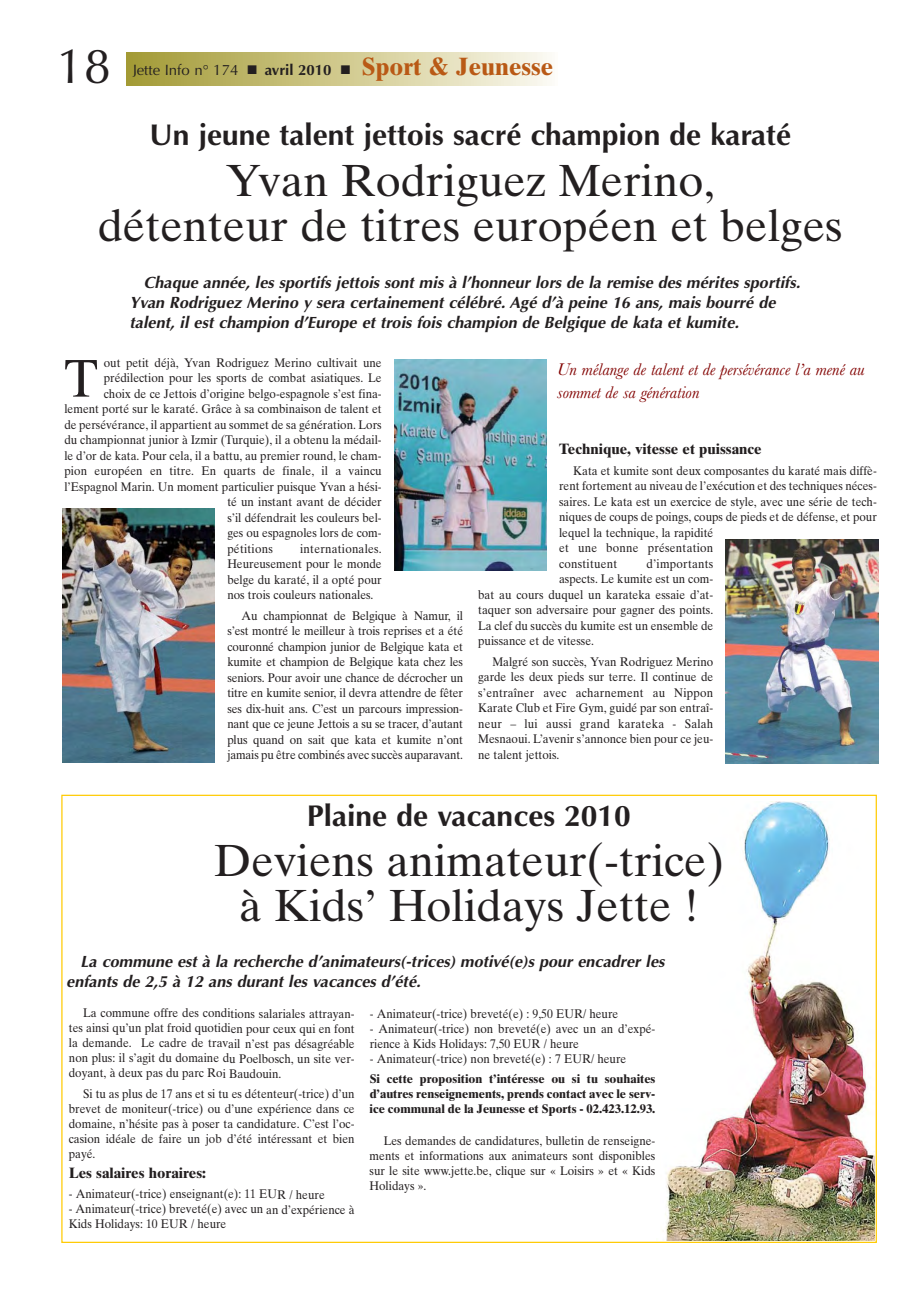
<style>
.page{position:relative;width:923px;height:1294px;background:#fff}
.page>*{position:absolute;margin:0;border:0;box-sizing:border-box;transform-origin:0 0}
.t1{font:55.25px "Times";color:#231f20}
.t2{font:49.25px "Optima";color:#231f20}
.t3{font:45px/45px "Times Ten";color:#231f20;text-align:center}
.t4{font:700 30px "Optima";color:#231f20}
.t5{font:italic 17.5px "Baskerville";color:#820200}
.t6{font:italic 700 16.25px/20px "Optima";color:#231f20}
.t7{font:700 15px "Times Ten";color:#231f20}
.t8{font:15px "Optima";color:#231f20}
.t9{font:12.5px/15.5px "Times Ten";color:#231f20;text-align:justify;scale:.93 1}
.t10{font:12.5px/15px "Times Ten";color:#231f20;text-align:justify;scale:.92 1}
.t11{font:700 12.5px/15px "Times Ten";color:#231f20;text-align:justify}
.t12{font:12.5px "Times Ten";letter-spacing:.02em;color:#231f20;scale:.93 1}
.s1{font-weight:700}
.s2{font-family:"Times Ten";font-weight:700;font-size:25px;color:#b95915}
</style>
<div class="page">
<div style="left:127px;top:52px;width:430px;height:34px;background:linear-gradient(to right,#a39a32,#fdfaf0)"></div>
<img style="left:62px;top:509px;width:153px;height:253px">
<img style="left:394px;top:359px;width:152px;height:211px">
<img style="left:725px;top:539px;width:152px;height:224px">
<img style="left:665px;top:802px;width:208px;height:438px">
<div style="left:65px;top:953px;width:619px;height:51px;background:#fff"></div>
<h2 class="t2" style="left:56px;top:46px;width:56px">18</h2>
<p class="t8" style="left:133px;top:64px;width:422px">Jette Info n° 174 ■ <span class="s1">avril 2010</span> ■ <span class="s2">Sport &amp; Jeunesse</span></p>
<h3 class="t4" style="left:149px;top:123px;width:643px">Un jeune talent jettois sacré champion de karaté</h3>
<h3 class="t3" style="left:98px;top:162px;width:746px">Yvan Rodriguez Merino,<br>détenteur de titres européen et belges</h3>
<p class="t6" style="left:129px;top:274px;width:675px;text-indent:14px">Chaque année, les sportifs jettois sont mis à l’honneur lors de la remise des mérites sportifs.<br>Yvan Rodriguez Merino y sera certainement célébré.Agé d’à peine 16 ans, mais bourré de talent, il est champion d’Europe et trois fois champion de Belgique de kata et kumite.</p>
<h3 class="t5" style="left:557px;top:364px;width:309px">Un mélange de talent et de persévérance l’a mené au</h3>
<p class="t9" style="left:104px;top:356px;width:300px">out petit déjà, Yvan Rodriguez Merino cultivait une</p>
<p class="t9" style="left:104px;top:371px;width:300px">prédilection pour les sports de combat asiatiques. Le</p>
<p class="t9" style="left:104px;top:387px;width:300px">choix de ce Jettois d’origine belgo-espagnole s’est fina-</p>
<p class="t9" style="left:64px;top:402px;width:342px">lement porté sur le karaté. Grâce à sa combinaison de talent et</p>
<p class="t9" style="left:64px;top:418px;width:342px">de persévérance, il appartient au sommet de sa génération. Lors</p>
<p class="t9" style="left:64px;top:433px;width:342px">du championnat junior à Izmir (Turquie), il a obtenu la médail-</p>
<p class="t9" style="left:64px;top:449px;width:342px">le d’or de kata. Pour cela, il a battu, au premier round, le cham-</p>
<p class="t9" style="left:64px;top:464px;width:342px">pion européen en titre. En quarts de finale, il a vaincu</p>
<p class="t9" style="left:64px;top:480px;width:342px">l’Espagnol Marin. Un moment particulier puisque Yvan a hési-</p>
<p class="t9" style="left:227px;top:495px;width:167px">té un instant avant de décider</p>
<p class="t9" style="left:227px;top:511px;width:167px">s’il défendrait les couleurs bel-</p>
<p class="t9" style="left:227px;top:526px;width:167px">ges ou espagnoles lors de com-</p>
<p class="t12" style="left:227px;top:544px;width:50px">pétitions</p>
<h1 class="t1" style="left:64px;top:358px;width:35px">T</h1>
<h3 class="t5" style="left:557px;top:386px;width:144px">sommet de sa génération</h3>
<p class="t7" style="left:559px;top:443px;width:204px">Technique, vitesse et puissance</p>
<p class="t9" style="left:559px;top:464px;width:343px;text-align:left;text-indent:14px">Kata et kumite sont deux composantes du karaté mais diffè&shy;rent fortement au niveau de l’exécution et des techniques néces&shy;saires. Le kata est un exercice de style, avec une série de tech&shy;niques de coups de poings, coups de pieds et de défense, et pour lequel la technique, la rapidité<br>et une bonne présentation<br>constituent</p>
<p class="t9" style="left:227px;top:542px;width:167px;text-indent:73px">internationales.<br>Heureusement pour le monde belge du karaté, il a opté pour nos trois couleurs nationales.</p>
<p class="t9" style="left:227px;top:609px;width:255px;text-indent:14px">Au championnat de Belgique à Namur, il s’est montré le meilleur à trois reprises et a été couronné champion junior de Belgique kata et kumite et champion de Belgique kata chez les seniors. Pour avoir une chance de décrocher un titre en kumite senior, il devra attendre de fêter ses dix-huit ans. C’est un parcours impression&shy;nant que ce jeune Jettois a su se tracer, d’autant plus quand on sait que kata et kumite n’ont jamais pu être combinés avec succès auparavant.</p>
<p class="t12" style="left:646px;top:559px;width:73px">d’importants</p>
<p class="t9" style="left:559px;top:572px;width:167px">aspects. Le kumite est un com-</p>
<p class="t9" style="left:478px;top:588px;width:254px">bat au cours duquel un karateka essaie d’at-</p>
<p class="t9" style="left:478px;top:603px;width:254px">taquer son adversaire pour gagner des points.</p>
<p class="t9" style="left:478px;top:619px;width:254px">La clef du succès du kumite est un ensemble de</p>
<p class="t9" style="left:478px;top:634px;width:126px">puissance et de vitesse.</p>
<p class="t9" style="left:478px;top:655px;width:254px;text-indent:14px">Malgré son succès, Yvan Rodriguez Merino garde les deux pieds sur terre. Il continue de s’entraîner avec acharnement au Nippon Karate Club et Fire Gym, guidé par son entraî&shy;neur – lui aussi grand karateka - Salah Mesnaoui. L’avenir s’annonce bien pour ce jeu&shy;ne talent jettois.</p>
<h3 class="t4" style="left:307px;top:803px;width:325px">Plaine de vacances 2010</h3>
<h3 class="t3" style="left:214px;top:843px;width:511px">Deviens animateur(-trice) à Kids’ Holidays Jette !</h3>
<h3 class="t6" style="left:66px;top:953px;width:602px;text-indent:14px">La commune est à la recherche d’animateurs(-trices) motivé(e)s pour encadrer les enfants de 2,5 à 12 ans durant les vacances d’été.</h3>
<p class="t10" style="left:69px;top:1007px;width:312px;text-indent:14px">La commune offre des conditions salariales attrayan&shy;tes ainsi qu’un plat froid quotidien pour ceux qui en font la demande. Le cadre de travail n’est pas désagréable non plus: il s’agit du domaine du Poelbosch, un site ver&shy;doyant, à deux pas du parc Roi Baudouin.</p>
<p class="t10" style="left:69px;top:1087px;width:312px;text-indent:14px">Si tu as plus de 17 ans et si tu es détenteur(-trice) d’un brevet de moniteur(-trice) ou d’une expérience dans ce domaine, n’hésite pas à poser ta candidature. C’est l’oc&shy;casion idéale de faire un job d’été intéressant et bien payé.</p>
<p class="t7" style="left:69px;top:1167px;width:139px">Les salaires horaires:</p>
<p class="t10" style="left:69px;top:1188px;width:280px">- Animateur(-trice) enseignant(e): 11 EUR / heure</p>
<p class="t10" style="left:69px;top:1203px;width:312px">- Animateur(-trice) breveté(e) avec un an d’expérience à<br>Kids Holidays: 10 EUR / heure</p>
<p class="t10" style="left:369px;top:1007px;width:272px">- Animateur(-trice) breveté(e) : 9,50 EUR/ heure</p>
<p class="t10" style="left:369px;top:1022px;width:312px">- Animateur(-trice) non breveté(e) avec un an d’expé&shy;rience à Kids Holidays: 7,50 EUR / heure</p>
<p class="t10" style="left:369px;top:1052px;width:280px">- Animateur(-trice) non breveté(e) : 7 EUR/ heure</p>
<p class="t11" style="left:369px;top:1072px;width:287px">Si cette proposition t’intéresse ou si tu souhaites d’autres renseignements, prends contact avec le serv&shy;ice communal de la Jeunesse et Sports - 02.423.12.93.</p>
<p class="t10" style="left:369px;top:1134px;width:312px;text-indent:14px">Les demandes de candidatures, bulletin de renseigne&shy;ments et informations aux animateurs sont disponibles sur le site www.jette.be, clique sur « Loisirs » et « Kids Holidays ».</p>
</div>
